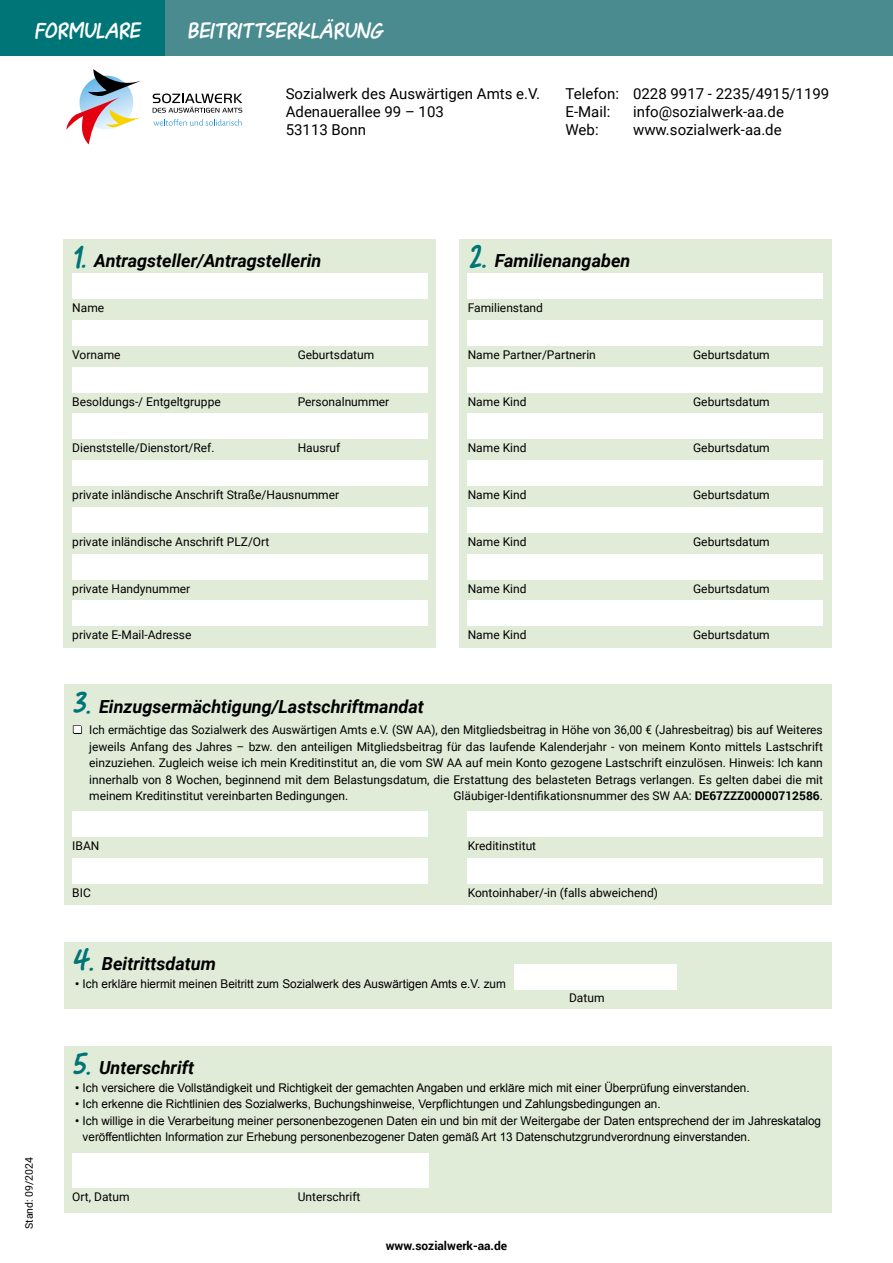
<style>
.page{position:relative;width:893px;height:1263px;background:#fff}
.page>*{position:absolute;margin:0;border:0;box-sizing:border-box;transform-origin:0 0}
.t1{font:italic 22.5px "Finurlig";color:#fff}
.t2{font:italic 700 18px "Roboto";color:#000}
.t3{font:15px/18px "Roboto";color:#000}
.t4{font:12px/16.5px "Roboto";color:#000;text-align:justify}
.t5{font:12px/16.5px "Arial";color:#000}
.t6{font:700 12px "Roboto";color:#000}
.t7{font:10.5px "Roboto";color:#000}
.s1{font-family:"Finurlig";font-weight:400;font-size:31.5px;color:#007577}
.s2{font-weight:700}
</style>
<div class="page">
<div style="left:0;top:0;width:166px;height:55px;background:#007577"></div>
<div style="left:166px;top:0;width:727px;height:55px;background:#498b8e"></div>
<div style="left:64px;top:239px;width:372px;height:408px;background:#e1ecd8"></div>
<div style="left:72px;top:273px;width:355px;height:26px;background:#fff"></div>
<div style="left:72px;top:320px;width:355px;height:25px;background:#fff"></div>
<div style="left:72px;top:367px;width:355px;height:25px;background:#fff"></div>
<div style="left:72px;top:414px;width:355px;height:25px;background:#fff"></div>
<div style="left:72px;top:460px;width:355px;height:26px;background:#fff"></div>
<div style="left:72px;top:554px;width:355px;height:25px;background:#fff"></div>
<div style="left:72px;top:507px;width:355px;height:26px;background:#fff"></div>
<div style="left:72px;top:601px;width:355px;height:25px;background:#fff"></div>
<div style="left:459px;top:239px;width:372px;height:408px;background:#e1ecd8"></div>
<div style="left:468px;top:273px;width:355px;height:26px;background:#fff"></div>
<div style="left:468px;top:320px;width:355px;height:25px;background:#fff"></div>
<div style="left:468px;top:367px;width:355px;height:25px;background:#fff"></div>
<div style="left:468px;top:414px;width:355px;height:25px;background:#fff"></div>
<div style="left:468px;top:460px;width:355px;height:26px;background:#fff"></div>
<div style="left:468px;top:554px;width:355px;height:25px;background:#fff"></div>
<div style="left:468px;top:507px;width:355px;height:26px;background:#fff"></div>
<div style="left:468px;top:601px;width:355px;height:25px;background:#fff"></div>
<div style="left:64px;top:1046px;width:767px;height:166px;background:#e1ecd8"></div>
<div style="left:72px;top:1153px;width:356px;height:34px;background:#fff"></div>
<div style="left:64px;top:942px;width:767px;height:66px;background:#e1ecd8"></div>
<div style="left:64px;top:685px;width:767px;height:220px;background:#e1ecd8"></div>
<div style="left:72px;top:811px;width:355px;height:26px;background:#fff"></div>
<div style="left:72px;top:858px;width:355px;height:25px;background:#fff"></div>
<div style="left:468px;top:811px;width:355px;height:26px;background:#fff"></div>
<div style="left:468px;top:858px;width:355px;height:25px;background:#fff"></div>
<svg style="left:66px;top:69px;width:75px;height:75px"></svg>
<svg style="left:153px;top:94px;width:89px;height:19px"></svg>
<svg style="left:153px;top:119px;width:89px;height:7px"></svg>
<div style="left:74px;top:726px;width:6px;height:7px;background:#fff"></div>
<div style="left:514px;top:964px;width:162px;height:26px;background:#fff"></div>
<h1 class="t1" style="left:34px;top:15px;width:107px">FORMULARE</h1>
<h1 class="t1" style="left:187px;top:15px;width:197px">BEITRITTSERKLÄRUNG</h1>
<p class="t3" style="left:286px;top:84px;width:256px">Sozialwerk des Auswärtigen Amts e.V.<br>Adenauerallee 99 – 103<br>53113 Bonn</p>
<p class="t3" style="left:566px;top:84px;width:265px">Telefon: 0228 9917 - 2235/4915/1199<br>E-Mail:</p>
<p class="t3" style="left:633px;top:102px;width:152px">info@sozialwerk-aa.de</p>
<p class="t3" style="left:566px;top:120px;width:35px">Web:</p>
<p class="t3" style="left:633px;top:120px;width:150px">www.sozialwerk-aa.de</p>
<h2 class="t2" style="left:72px;top:248px;width:251px"><span class="s1">1.</span> Antragsteller/Antragstellerin</h2>
<p class="t4" style="left:72px;top:299px;width:33px">Name</p>
<p class="t4" style="left:72px;top:346px;width:50px">Vorname</p>
<p class="t4" style="left:298px;top:346px;width:78px">Geburtsdatum</p>
<p class="t4" style="left:72px;top:393px;width:150px">Besoldungs-/ Entgeltgruppe</p>
<p class="t4" style="left:298px;top:393px;width:93px">Personalnummer</p>
<p class="t4" style="left:72px;top:439px;width:144px">Dienststelle/Dienstort/Ref.</p>
<p class="t4" style="left:298px;top:439px;width:44px">Hausruf</p>
<p class="t4" style="left:72px;top:486px;width:268px">private inländische Anschrift Straße/Hausnummer</p>
<h2 class="t2" style="left:468px;top:248px;width:164px"><span class="s1">2.</span> Familienangaben</h2>
<p class="t4" style="left:468px;top:299px;width:77px">Familienstand</p>
<p class="t4" style="left:468px;top:346px;width:130px">Name Partner/Partnerin</p>
<p class="t4" style="left:693px;top:346px;width:78px">Geburtsdatum</p>
<p class="t4" style="left:468px;top:393px;width:60px">Name Kind</p>
<p class="t4" style="left:693px;top:393px;width:78px">Geburtsdatum</p>
<p class="t4" style="left:468px;top:439px;width:60px">Name Kind</p>
<p class="t4" style="left:693px;top:439px;width:78px">Geburtsdatum</p>
<p class="t4" style="left:468px;top:486px;width:60px">Name Kind</p>
<p class="t4" style="left:693px;top:486px;width:78px">Geburtsdatum</p>
<p class="t4" style="left:72px;top:533px;width:199px">private inländische Anschrift PLZ/Ort</p>
<p class="t4" style="left:468px;top:533px;width:60px">Name Kind</p>
<p class="t4" style="left:693px;top:533px;width:78px">Geburtsdatum</p>
<p class="t4" style="left:72px;top:580px;width:120px">private Handynummer</p>
<p class="t4" style="left:468px;top:580px;width:60px">Name Kind</p>
<p class="t4" style="left:693px;top:580px;width:78px">Geburtsdatum</p>
<p class="t4" style="left:72px;top:626px;width:121px">private E-Mail-Adresse</p>
<p class="t4" style="left:468px;top:626px;width:60px">Name Kind</p>
<p class="t4" style="left:693px;top:626px;width:78px">Geburtsdatum</p>
<h2 class="t2" style="left:72px;top:694px;width:353px"><span class="s1">3.</span> Einzugsermächtigung/Lastschriftmandat</h2>
<p class="t4" style="left:89px;top:721px;width:735px;text-indent:-17px">❑ Ich ermächtige das Sozialwerk des Auswärtigen Amts e.V. (SW AA), den Mitgliedsbeitrag in Höhe von 36,00 € (Jahresbeitrag) bis auf Weiteres jeweils Anfang des Jahres – bzw. den anteiligen Mitgliedsbeitrag für das laufende Kalenderjahr - von meinem Konto mittels Lastschrift einzuziehen. Zugleich weise ich mein Kreditinstitut an, die vom SW AA auf mein Konto gezogene Lastschrift einzulösen. Hinweis: Ich kann innerhalb von 8 Wochen, beginnend mit dem Belastungsdatum, die Erstattung des belasteten Betrags verlangen. Es gelten dabei die mit meinem Kreditinstitut vereinbarten Bedingungen.</p>
<p class="t4" style="left:453px;top:787px;width:371px">Gläubiger-Identifikationsnummer des SW AA: <span class="s2">DE67ZZZ00000712586</span>.</p>
<p class="t4" style="left:72px;top:837px;width:29px">IBAN</p>
<p class="t4" style="left:72px;top:884px;width:20px">BIC</p>
<p class="t4" style="left:468px;top:837px;width:70px">Kreditinstitut</p>
<p class="t4" style="left:468px;top:884px;width:192px">Kontoinhaber/-in (falls abweichend)</p>
<h2 class="t2" style="left:72px;top:951px;width:145px"><span class="s1">4.</span> Beitrittsdatum</h2>
<p class="t5" style="left:75px;top:976px;width:432px">• Ich erkläre hiermit meinen Beitritt zum Sozialwerk des Auswärtigen Amts e.V. zum</p>
<p class="t4" style="left:569px;top:989px;width:37px">Datum</p>
<p class="t7" style="left:22px;top:1229px;width:73px;rotate:-90deg">Stand: 09/2024</p>
<h2 class="t2" style="left:72px;top:1055px;width:123px"><span class="s1">5.</span> Unterschrift</h2>
<p class="t5" style="left:75px;top:1079px;width:676px">• Ich versichere die Vollständigkeit und Richtigkeit der gemachten Angaben und erkläre mich mit einer Überprüfung einverstanden.</p>
<p class="t5" style="left:75px;top:1096px;width:587px">• Ich erkenne die Richtlinien des Sozialwerks, Buchungshinweise, Verpflichtungen und Zahlungsbedingungen an.</p>
<p class="t5" style="left:83px;top:1112px;width:740px;text-indent:-7px">• Ich willige in die Verarbeitung meiner personenbezogenen Daten ein und bin mit der Weitergabe der Daten entsprechend der im Jahreskatalog veröffentlichten Information zur Erhebung personenbezogener Daten gemäß Art 13 Datenschutzgrundverordnung einverstanden.</p>
<p class="t4" style="left:72px;top:1188px;width:59px">Ort, Datum</p>
<p class="t4" style="left:298px;top:1188px;width:64px">Unterschrift</p>
<p class="t6" style="left:386px;top:1237px;width:123px">www.sozialwerk-aa.de</p>
</div>
